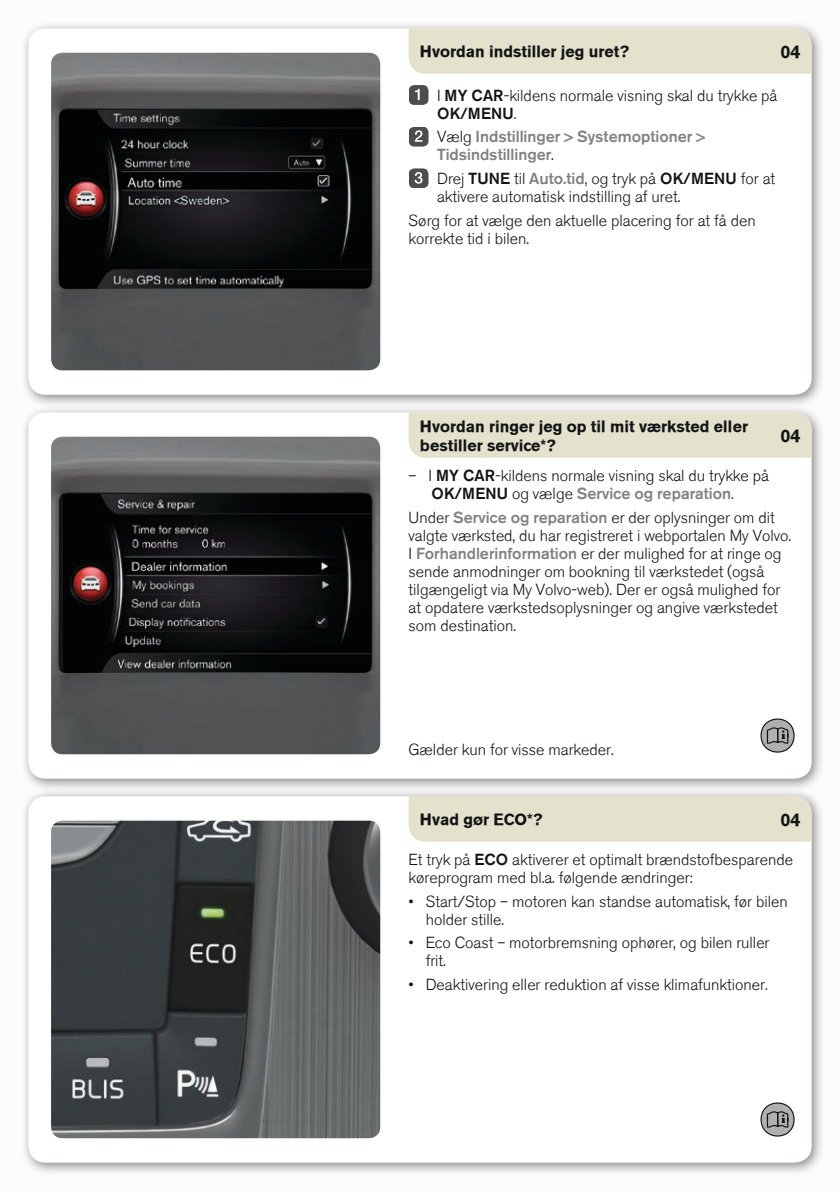
<style>
.page{position:relative;width:840px;height:1191px;background:#fff}
.page>*{position:absolute;margin:0;border:0;box-sizing:border-box;transform-origin:0 0}
.t1{font:700 18px "Volvo Sans";color:#121515}
.t2{font:300 16px/18px "Volvo Sans";color:#121515}
.t3{font:700 16px/19.2px "Volvo Sans";color:#121515}
.t4{font:300 16px/18px "Volvo Sans";color:#818282}
.s1{font-style:inherit}
.s2{color:#121515}
.s3{color:#818282}
</style>
<div class="page">
<div style="left:0;top:0;width:839px;height:1191px;background:#f6f6f6"></div>
<div style="left:20px;top:20px;width:804px;height:388px;background:#121515;opacity:.5"></div>
<div style="left:28px;top:28px;width:783px;height:367px;background:#fff;border-radius:17px"></div>
<div style="left:20px;top:404px;width:804px;height:388px;background:#121515;opacity:.5"></div>
<div style="left:28px;top:412px;width:783px;height:366px;background:#fff;border-radius:17px"></div>
<div style="left:20px;top:788px;width:804px;height:388px;background:#121515;opacity:.5"></div>
<div style="left:28px;top:796px;width:783px;height:366px;background:#fff;border-radius:17px"></div>
<div style="left:408px;top:28px;width:403px;height:46px;background:#e4e1cc"></div>
<img style="left:51px;top:53px;width:329px;height:317px">
<hr style="left:67px;top:109px;width:294px;height:1px;background:#121515">
<img style="left:51px;top:437px;width:329px;height:317px">
<hr style="left:67px;top:493px;width:294px;height:1px;background:#121515">
<div style="left:408px;top:412px;width:403px;height:46px;background:#e4e1cc"></div>
<img style="left:51px;top:820px;width:329px;height:318px">
<div style="left:408px;top:796px;width:403px;height:45px;background:#e4e1cc"></div>
<svg style="left:409px;top:85px;width:19px;height:20px"></svg>
<svg style="left:409px;top:127px;width:19px;height:20px"></svg>
<svg style="left:409px;top:168px;width:19px;height:20px"></svg>
<svg style="left:760px;top:718px;width:34px;height:34px"></svg>
<svg style="left:760px;top:1102px;width:34px;height:34px"></svg>
<p class="t3" style="left:420px;top:42px;width:210px">Hvordan indstiller jeg uret?</p>
<p class="t1" style="left:780px;top:41px;width:22px">04</p>
<p class="t2" style="left:437px;top:86px;width:342px">I <span class="s1">MY CAR</span>-kildens normale visning skal du trykke på<br><span class="s1">OK/MENU</span>.</p>
<p class="t4" style="left:437px;top:128px;width:269px"><span class="s2">Vælg</span> Indstillinger &gt; Systemoptioner &gt;<br>Tidsindstillinger<span class="s2">.</span></p>
<p class="t2" style="left:437px;top:170px;width:339px">Drej <span class="s1">TUNE</span> til <span class="s3">Auto.tid</span>, og tryk på <span class="s1">OK/MENU</span> for at aktivere automatisk indstilling af uret.</p>
<p class="t2" style="left:408px;top:211px;width:348px">Sørg for at vælge den aktuelle placering for at få den korrekte tid i bilen.</p>
<p class="t3" style="left:420px;top:416px;width:329px">Hvordan ringer jeg op til mit værksted eller bestiller service*?</p>
<p class="t2" style="left:431px;top:467px;width:339px;text-indent:-23px">– I <span class="s1">MY CAR</span>-kildens normale visning skal du trykke på<br><span class="s1">OK/MENU</span> og vælge <span class="s3">Service og reparation</span>.</p>
<p class="t2" style="left:408px;top:508px;width:384px">Under <span class="s3">Service og reparation</span> er der oplysninger om dit valgte værksted, du har registreret i webportalen My Volvo.<br>I <span class="s3">Forhandlerinformation</span> er der mulighed for at ringe og sende anmodninger om bookning til værkstedet (også tilgængeligt via My Volvo-web). Der er også mulighed for at opdatere værkstedsoplysninger og angive værkstedet som destination.</p>
<p class="t1" style="left:780px;top:425px;width:22px">04</p>
<p class="t2" style="left:408px;top:740px;width:206px">Gælder kun for visse markeder.</p>
<p class="t3" style="left:420px;top:810px;width:124px">Hvad gør ECO*?</p>
<p class="t1" style="left:780px;top:809px;width:22px">04</p>
<p class="t2" style="left:408px;top:850px;width:386px">Et tryk på <span class="s1">ECO</span> aktiverer et optimalt brændstofbesparende køreprogram med bl.a. følgende ændringer:</p>
<p class="t2" style="left:425px;top:892px;width:363px;text-indent:-17px">• Start/Stop – motoren kan standse automatisk, før bilen holder stille.</p>
<p class="t2" style="left:425px;top:934px;width:345px;text-indent:-17px">• Eco Coast – motorbremsning ophører, og bilen ruller frit.</p>
<p class="t2" style="left:408px;top:975px;width:360px">• Deaktivering eller reduktion af visse klimafunktioner.</p>
</div>
